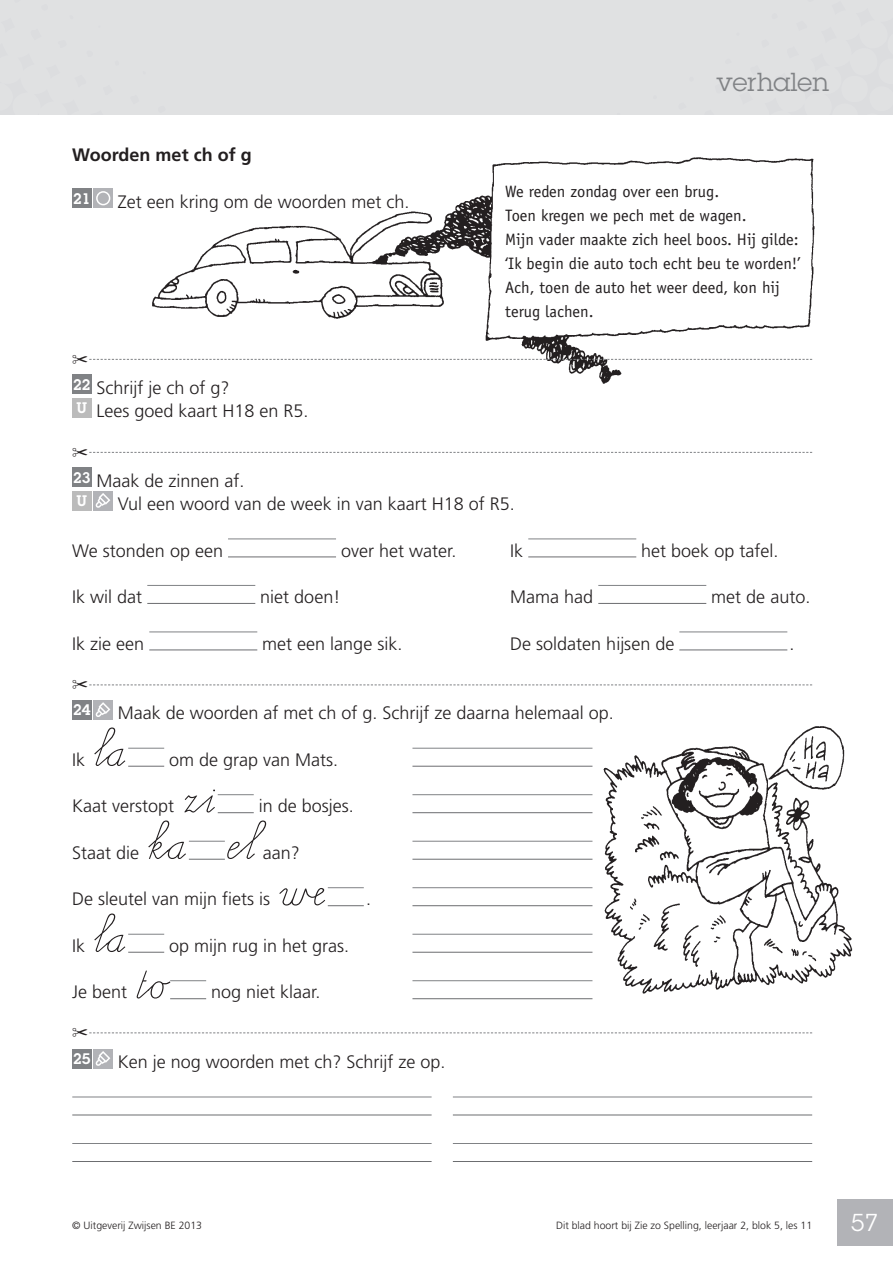
<style>
.page{position:relative;width:893px;height:1263px;background:#fff}
.page>*{position:absolute;margin:0;border:0;box-sizing:border-box;transform-origin:0 0}
.t1{font:60px "Zwijsen Schrift Vlaanderen";color:#231f20}
.t2{font:25.5px "Lubalin Graph Std";color:#808285}
.t3{font:24px "Lubalin Graph Std";color:#fff}
.t4{font:300 18px/23.2px "Zwijsen Frutiger";color:#231f20}
.t5{font:700 18px "Zwijsen Frutiger";color:#231f20}
.t6{font:16.5px/24px "Officina Sans Std";color:#231f20}
.t7{font:600 15px "Lubalin Graph Std";color:#fff}
.t8{font:300 10.5px "Zwijsen Frutiger";color:#231f20}
</style>
<div class="page">
<div style="left:0;top:0;width:893px;height:115px;background:#e0e1e2"></div>
<img style="left:152px;top:157px;width:663px;height:227px">
<img style="left:603px;top:726px;width:250px;height:268px">
<div style="left:838px;top:1199px;width:55px;height:47px;background:#b2b3b7"></div>
<div style="left:72px;top:189px;width:19px;height:19px;background:#808285"></div>
<div style="left:94px;top:189px;width:19px;height:19px;background:#b2b3b7"></div>
<svg style="left:96px;top:191px;width:14px;height:14px"></svg>
<div style="left:72px;top:375px;width:19px;height:19px;background:#808285"></div>
<div style="left:72px;top:398px;width:19px;height:19px;background:#bbb"></div>
<hr style="left:228px;top:556px;width:108px;height:1px;background:#6c6d70">
<hr style="left:528px;top:556px;width:108px;height:1px;background:#6c6d70">
<hr style="left:147px;top:603px;width:108px;height:1px;background:#6c6d70">
<hr style="left:598px;top:603px;width:108px;height:1px;background:#6c6d70">
<hr style="left:149px;top:649px;width:108px;height:1px;background:#6c6d70">
<hr style="left:679px;top:649px;width:108px;height:1px;background:#6c6d70">
<div style="left:72px;top:468px;width:19px;height:19px;background:#808285"></div>
<div style="left:72px;top:491px;width:19px;height:19px;background:#bbb"></div>
<div style="left:94px;top:491px;width:19px;height:19px;background:#b2b3b7"></div>
<svg style="left:96px;top:493px;width:14px;height:15px"></svg>
<hr style="left:228px;top:539px;width:108px;height:1px;background:#808285">
<hr style="left:528px;top:539px;width:108px;height:1px;background:#808285">
<hr style="left:147px;top:585px;width:108px;height:1px;background:#808285">
<hr style="left:598px;top:585px;width:108px;height:1px;background:#808285">
<hr style="left:149px;top:632px;width:108px;height:1px;background:#808285">
<hr style="left:679px;top:632px;width:108px;height:1px;background:#808285">
<div style="left:72px;top:1049px;width:19px;height:19px;background:#808285"></div>
<div style="left:94px;top:1049px;width:19px;height:19px;background:#b2b3b7"></div>
<svg style="left:96px;top:1051px;width:14px;height:15px"></svg>
<hr style="left:72px;top:1114px;width:360px;height:1px;background:#6c6d70">
<hr style="left:72px;top:1161px;width:360px;height:1px;background:#6c6d70">
<hr style="left:72px;top:1097px;width:360px;height:1px;background:#808285">
<hr style="left:72px;top:1143px;width:360px;height:1px;background:#808285">
<hr style="left:453px;top:1114px;width:359px;height:1px;background:#6c6d70">
<hr style="left:453px;top:1161px;width:359px;height:1px;background:#6c6d70">
<hr style="left:453px;top:1097px;width:359px;height:1px;background:#808285">
<hr style="left:453px;top:1143px;width:359px;height:1px;background:#808285">
<hr style="left:128px;top:766px;width:36px;height:1px;background:#6c6d70">
<hr style="left:412px;top:766px;width:180px;height:1px;background:#6c6d70">
<hr style="left:218px;top:812px;width:36px;height:1px;background:#6c6d70">
<hr style="left:412px;top:812px;width:180px;height:1px;background:#6c6d70">
<hr style="left:189px;top:859px;width:36px;height:1px;background:#6c6d70">
<hr style="left:412px;top:859px;width:180px;height:1px;background:#6c6d70">
<hr style="left:328px;top:905px;width:36px;height:1px;background:#6c6d70">
<hr style="left:412px;top:905px;width:180px;height:1px;background:#6c6d70">
<hr style="left:128px;top:952px;width:36px;height:1px;background:#6c6d70">
<hr style="left:412px;top:952px;width:180px;height:1px;background:#6c6d70">
<hr style="left:170px;top:998px;width:36px;height:1px;background:#6c6d70">
<hr style="left:412px;top:998px;width:180px;height:1px;background:#6c6d70">
<div style="left:72px;top:700px;width:19px;height:19px;background:#808285"></div>
<div style="left:94px;top:700px;width:19px;height:19px;background:#b2b3b7"></div>
<svg style="left:96px;top:702px;width:14px;height:15px"></svg>
<hr style="left:128px;top:748px;width:36px;height:1px;background:#808285">
<hr style="left:412px;top:748px;width:180px;height:1px;background:#808285">
<hr style="left:218px;top:794px;width:36px;height:1px;background:#808285">
<hr style="left:412px;top:794px;width:180px;height:1px;background:#808285">
<hr style="left:189px;top:841px;width:36px;height:1px;background:#808285">
<hr style="left:412px;top:841px;width:180px;height:1px;background:#808285">
<hr style="left:328px;top:887px;width:36px;height:1px;background:#808285">
<hr style="left:412px;top:887px;width:180px;height:1px;background:#808285">
<hr style="left:128px;top:934px;width:36px;height:1px;background:#808285">
<hr style="left:412px;top:934px;width:180px;height:1px;background:#808285">
<hr style="left:170px;top:980px;width:36px;height:1px;background:#808285">
<hr style="left:412px;top:980px;width:180px;height:1px;background:#808285">
<svg style="left:89px;top:355px;width:723px;height:8px"></svg>
<svg style="left:89px;top:451px;width:723px;height:2px"></svg>
<svg style="left:89px;top:1032px;width:723px;height:2px"></svg>
<svg style="left:89px;top:684px;width:723px;height:2px"></svg>
<p class="t5" style="left:72px;top:144px;width:181px">Woorden met ch of g</p>
<p class="t7" style="left:73px;top:189px;width:19px">21</p>
<p class="t4" style="left:118px;top:190px;width:293px">Zet een kring om de woorden met ch.</p>
<p class="t4" style="left:73px;top:376px;width:237px"><sup>22</sup> Schrijf je ch of g?<br><sup>U</sup> Lees goed kaart H18 en R5.</p>
<h2 class="t2" style="left:716px;top:66px;width:114px">verhalen</h2>
<p class="t6" style="left:505px;top:179px;width:297px">We reden zondag over een brug.<br>Toen kregen we pech met de wagen.<br>Mijn vader maakte zich heel boos. Hij gilde: ‘Ik begin die auto toch echt beu te worden!’ Ach, toen de auto het weer deed, kon hij terug lachen.</p>
<p class="t4" style="left:73px;top:469px;width:173px"><sup>23</sup> Maak de zinnen af.</p>
<p class="t7" style="left:77px;top:491px;width:12px">U</p>
<p class="t4" style="left:118px;top:492px;width:399px">Vul een woord van de week in van kaart H18 of R5.</p>
<p class="t4" style="left:72px;top:539px;width:152px">We stonden op een</p>
<p class="t4" style="left:341px;top:539px;width:117px">over het water.</p>
<p class="t4" style="left:510px;top:539px;width:14px">Ik</p>
<p class="t4" style="left:641px;top:539px;width:139px">het boek op tafel.</p>
<p class="t4" style="left:72px;top:585px;width:72px">Ik wil dat</p>
<p class="t4" style="left:260px;top:585px;width:82px">niet doen!</p>
<p class="t4" style="left:510px;top:585px;width:85px">Mama had</p>
<p class="t4" style="left:711px;top:585px;width:101px">met de auto.</p>
<p class="t4" style="left:72px;top:632px;width:73px">Ik zie een</p>
<p class="t4" style="left:262px;top:632px;width:142px">met een lange sik.</p>
<p class="t4" style="left:510px;top:632px;width:166px">De soldaten hijsen de</p>
<p class="t4" style="left:790px;top:632px;width:7px">.</p>
<p class="t7" style="left:73px;top:700px;width:19px">24</p>
<p class="t4" style="left:118px;top:701px;width:498px">Maak de woorden af met ch of g. Schrijf ze daarna helemaal op.</p>
<p class="t4" style="left:72px;top:748px;width:14px">Ik</p>
<h1 class="t1" style="left:90px;top:716px;width:39px">la</h1>
<p class="t4" style="left:169px;top:748px;width:171px">om de grap van Mats.</p>
<p class="t4" style="left:72px;top:794px;width:103px">Kaat verstopt</p>
<h1 class="t1" style="left:179px;top:763px;width:40px">zi</h1>
<p class="t4" style="left:259px;top:794px;width:97px">in de bosjes.</p>
<p class="t4" style="left:72px;top:841px;width:68px">Staat die</p>
<h1 class="t1" style="left:144px;top:809px;width:46px">ka</h1>
<h1 class="t1" style="left:225px;top:809px;width:34px">el</h1>
<p class="t4" style="left:263px;top:841px;width:39px">aan?</p>
<p class="t4" style="left:72px;top:887px;width:199px">De sleutel van mijn fiets is</p>
<h1 class="t1" style="left:275px;top:856px;width:54px">we</h1>
<p class="t4" style="left:366px;top:887px;width:7px">.</p>
<p class="t4" style="left:72px;top:934px;width:14px">Ik</p>
<h1 class="t1" style="left:90px;top:902px;width:39px">la</h1>
<p class="t4" style="left:72px;top:980px;width:57px">Je bent</p>
<p class="t4" style="left:169px;top:934px;width:182px">op mijn rug in het gras.</p>
<h1 class="t1" style="left:132px;top:949px;width:39px">to</h1>
<p class="t4" style="left:211px;top:980px;width:111px">nog niet klaar.</p>
<p class="t7" style="left:73px;top:1049px;width:19px">25</p>
<p class="t4" style="left:118px;top:1050px;width:329px">Ken je nog woorden met ch? Schrijf ze op.</p>
<p class="t8" style="left:72px;top:1219px;width:131px">© Uitgeverij Zwijsen BE 2013</p>
<p class="t8" style="left:556px;top:1219px;width:258px">Dit blad hoort bij Zie zo Spelling, leerjaar 2, blok 5, les 11</p>
<h3 class="t3" style="left:851px;top:1208px;width:29px">57</h3>
</div>
